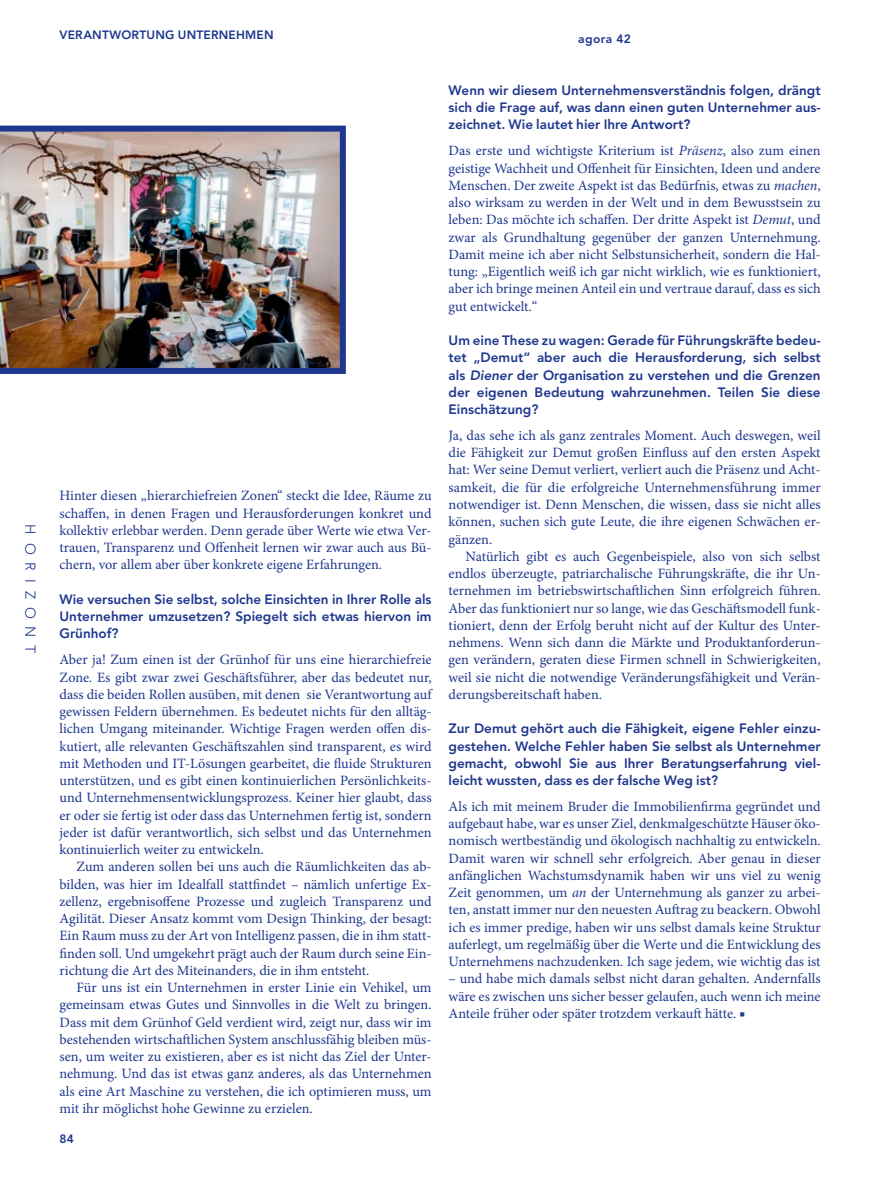
<style>
.page{position:relative;width:893px;height:1178px;background:#fff}
.page>*{position:absolute;margin:0;border:0;box-sizing:border-box;transform-origin:0 0}
.t1{font:14.25px/17.2px "Minion Pro";color:#1e378e;text-align:justify}
.t2{font:300 14.25px "Avenir";letter-spacing:.56em;color:#1e378e}
.t3{font:800 13.5px/17.2px "Avenir";color:#1e378e;text-align:justify}
.t4{font:800 12px "Avenir";letter-spacing:.015em;color:#1e378e}
.s1{font-style:italic}
</style>
<div class="page">
<img style="left:0;top:126px;width:346px;height:248px">
<p class="t2" style="left:39px;top:524px;width:131px;rotate:90deg">HORIZONT</p>
<p class="t4" style="left:60px;top:28px;width:216px">VERANTWORTUNG UNTERNEHMEN</p>
<p class="t4" style="left:578px;top:32px;width:54px">agora 42</p>
<p class="t1" style="left:60px;top:487px;width:374px">Hinter diesen „hierarchiefreien Zonen“ steckt die Idee, Räume zu schaffen, in denen Fragen und Herausforderungen konkret und kollektiv erlebbar werden. Denn gerade über Werte wie etwa Ver&shy;trauen, Transparenz und Offenheit lernen wir zwar auch aus Bü&shy;chern, vor allem aber über konkrete eigene Erfahrungen.</p>
<p class="t3" style="left:60px;top:590px;width:374px">Wie versuchen Sie selbst, solche Einsichten in Ihrer Rolle als Unternehmer umzusetzen? Spiegelt sich etwas hiervon im Grünhof?</p>
<p class="t1" style="left:60px;top:651px;width:374px">Aber ja! Zum einen ist der Grünhof für uns eine hierarchiefreie Zone. Es gibt zwar zwei Geschäftsführer, aber das bedeutet nur, dass die beiden Rollen ausüben, mit denen sie Verantwortung auf gewissen Feldern übernehmen. Es bedeutet nichts für den alltäg&shy;lichen Umgang miteinander. Wichtige Fragen werden offen dis&shy;kutiert, alle relevanten Geschäftszahlen sind transparent, es wird mit Methoden und IT-Lösungen gearbeitet, die fluide Strukturen unterstützen, und es gibt einen kontinuierlichen Persönlichkeits&shy;und Unternehmensentwicklungsprozess. Keiner hier glaubt, dass er oder sie fertig ist oder dass das Unternehmen fertig ist, sondern jeder ist dafür verantwortlich, sich selbst und das Unternehmen kontinuierlich weiter zu entwickeln.</p>
<p class="t1" style="left:60px;top:858px;width:374px;text-indent:17px">Zum anderen sollen bei uns auch die Räumlichkeiten das ab&shy;bilden, was hier im Idealfall stattfindet – nämlich unfertige Ex&shy;zellenz, ergebnisoffene Prozesse und zugleich Transparenz und Agilität. Dieser Ansatz kommt vom Design Thinking, der besagt:<br>Ein Raum muss zu der Art von Intelligenz passen, die in ihm statt&shy;finden soll. Und umgekehrt prägt auch der Raum durch seine Ein&shy;richtung die Art des Miteinanders, die in ihm entsteht.</p>
<p class="t1" style="left:60px;top:979px;width:374px;text-indent:17px">Für uns ist ein Unternehmen in erster Linie ein Vehikel, um gemeinsam etwas Gutes und Sinnvolles in die Welt zu bringen.<br>Dass mit dem Grünhof Geld verdient wird, zeigt nur, dass wir im bestehenden wirtschaftlichen System anschlussfähig bleiben müs&shy;sen, um weiter zu existieren, aber es ist nicht das Ziel der Unter&shy;nehmung. Und das ist etwas ganz anderes, als das Unternehmen als eine Art Maschine zu verstehen, die ich optimieren muss, um mit ihr möglichst hohe Gewinne zu erzielen.</p>
<p class="t4" style="left:59px;top:1132px;width:16px">84</p>
<p class="t3" style="left:449px;top:82px;width:374px">Wenn wir diesem Unternehmensverständnis folgen, drängt sich die Frage auf, was dann einen guten Unternehmer aus&shy;zeichnet. Wie lautet hier Ihre Antwort?</p>
<p class="t1" style="left:449px;top:142px;width:374px">Das erste und wichtigste Kriterium ist <span class="s1">Präsenz</span>, also zum einen geistige Wachheit und Offenheit für Einsichten, Ideen und andere Menschen. Der zweite Aspekt ist das Bedürfnis, etwas zu <span class="s1">machen</span>, also wirksam zu werden in der Welt und in dem Bewusstsein zu leben: Das möchte ich schaffen. Der dritte Aspekt ist <span class="s1">Demut</span>, und zwar als Grundhaltung gegenüber der ganzen Unternehmung.<br>Damit meine ich aber nicht Selbstunsicherheit, sondern die Hal&shy;tung: „Eigentlich weiß ich gar nicht wirklich, wie es funktioniert, aber ich bringe meinen Anteil ein und vertraue darauf, dass es sich gut entwickelt.“</p>
<p class="t3" style="left:449px;top:332px;width:374px">Um eine These zu wagen: Gerade für Führungskräfte bedeu&shy;tet „Demut“ aber auch die Herausforderung, sich selbst als <span class="s1">Diener</span> der Organisation zu verstehen und die Grenzen der eigenen Bedeutung wahrzunehmen. Teilen Sie diese Einschätzung?</p>
<p class="t1" style="left:449px;top:427px;width:374px">Ja, das sehe ich als ganz zentrales Moment. Auch deswegen, weil die Fähigkeit zur Demut großen Einfluss auf den ersten Aspekt hat: Wer seine Demut verliert, verliert auch die Präsenz und Acht&shy;samkeit, die für die erfolgreiche Unternehmensführung immer notwendiger ist. Denn Menschen, die wissen, dass sie nicht alles können, suchen sich gute Leute, die ihre eigenen Schwächen er&shy;gänzen.</p>
<p class="t1" style="left:449px;top:548px;width:374px;text-indent:17px">Natürlich gibt es auch Gegenbeispiele, also von sich selbst endlos überzeugte, patriarchalische Führungskräfte, die ihr Un&shy;ternehmen im betriebswirtschaftlichen Sinn erfolgreich führen.<br>Aber das funktioniert nur so lange, wie das Geschäftsmodell funk&shy;tioniert, denn der Erfolg beruht nicht auf der Kultur des Unter&shy;nehmens. Wenn sich dann die Märkte und Produktanforderun&shy;gen verändern, geraten diese Firmen schnell in Schwierigkeiten, weil sie nicht die notwendige Veränderungsfähigkeit und Verän&shy;derungsbereitschaft haben.</p>
<p class="t3" style="left:449px;top:720px;width:374px">Zur Demut gehört auch die Fähigkeit, eigene Fehler einzu&shy;gestehen. Welche Fehler haben Sie selbst als Unternehmer gemacht, obwohl Sie aus Ihrer Beratungserfahrung viel&shy;leicht wussten, dass es der falsche Weg ist?</p>
<p class="t1" style="left:449px;top:798px;width:374px">Als ich mit meinem Bruder die Immobilienfirma gegründet und aufgebaut habe, war es unser Ziel, denkmalgeschützte Häuser öko&shy;nomisch wertbeständig und ökologisch nachhaltig zu entwickeln.<br>Damit waren wir schnell sehr erfolgreich. Aber genau in dieser anfänglichen Wachstumsdynamik haben wir uns viel zu wenig Zeit genommen, um <span class="s1">an</span> der Unternehmung als ganzer zu arbei&shy;ten, anstatt immer nur den neuesten Auftrag zu beackern. Obwohl ich es immer predige, haben wir uns selbst damals keine Struktur auferlegt, um regelmäßig über die Werte und die Entwicklung des Unternehmens nachzudenken. Ich sage jedem, wie wichtig das ist</p>
<p class="t1" style="left:449px;top:970px;width:374px">– und habe mich damals selbst nicht daran gehalten. Andernfalls wäre es zwischen uns sicher besser gelaufen, auch wenn ich meine Anteile früher oder später trotzdem verkauft hätte. ■</p>
</div>
